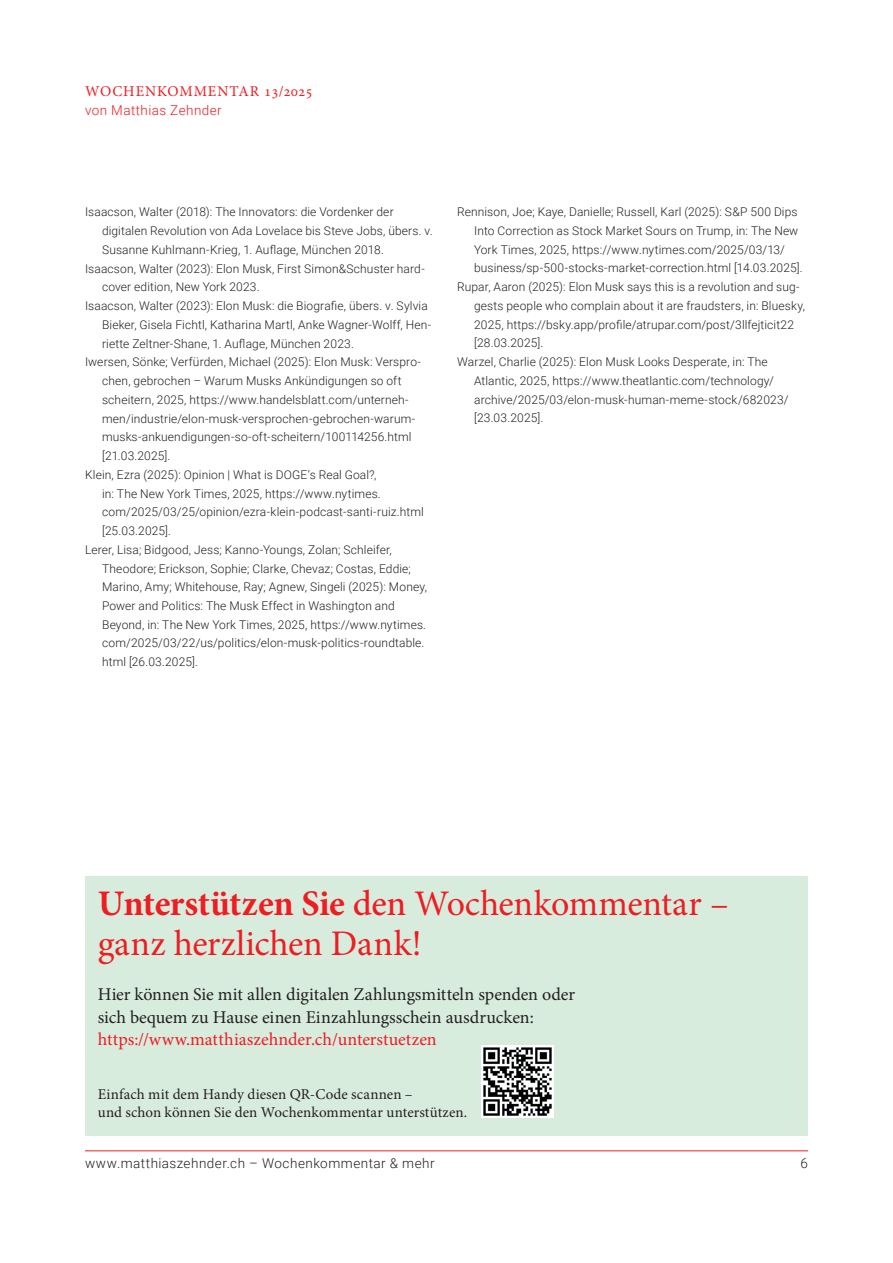
<style>
.page{position:relative;width:893px;height:1263px;background:#fff}
.page>*{position:absolute;margin:0;border:0;box-sizing:border-box;transform-origin:0 0}
.t1{font:36px/40.5px "Minion Pro";letter-spacing:-.005em;color:#ee1d23}
.t2{font:18px/22.5px "Minion Pro";letter-spacing:-.005em;color:#231f20}
.t3{font:18px "Minion Pro";color:#ee1d23}
.t4{font:15px/18px "Minion Pro";color:#231f20}
.t5{font:15px "Minion Pro";letter-spacing:.06em;color:#ee1d23}
.t6{font:300 13.5px "Roboto";letter-spacing:.04em;color:#231f20}
.t7{font:300 13.5px "Roboto";letter-spacing:.03em;color:#ee1d23}
.t8{font:300 12px "Roboto";letter-spacing:.01em;color:#231f20}
.s1{font-weight:700}
.s2{font-weight:500}
</style>
<div class="page">
<hr style="left:85px;top:1150px;width:723px;height:1px;background:#ee1d23">
<div style="left:85px;top:876px;width:723px;height:259px;background:#d8ecdd"></div>
<img style="left:481px;top:1045px;width:73px;height:72px">
<p class="t5" style="left:85px;top:81px;width:229px">WOCHENKOMMENTAR 13/2025</p>
<p class="t7" style="left:85px;top:101px;width:138px">von Matthias Zehnder</p>
<p class="t8" style="left:85px;top:204px;width:310px">Isaacson, Walter (2018): The Innovators: die Vordenker der</p>
<p class="t8" style="left:102px;top:222px;width:332px">digitalen Revolution von Ada Lovelace bis Steve Jobs, übers. v.</p>
<p class="t8" style="left:102px;top:241px;width:283px">Susanne Kuhlmann-Krieg, 1. Auflage, München 2018.</p>
<p class="t8" style="left:85px;top:260px;width:341px">Isaacson, Walter (2023): Elon Musk, First Simon&amp;Schuster hard-</p>
<p class="t8" style="left:102px;top:279px;width:159px">cover edition, New York 2023.</p>
<p class="t8" style="left:85px;top:297px;width:344px">Isaacson, Walter (2023): Elon Musk: die Biografie, übers. v. Sylvia</p>
<p class="t8" style="left:102px;top:316px;width:331px">Bieker, Gisela Fichtl, Katharina Martl, Anke Wagner-Wolff, Hen-</p>
<p class="t8" style="left:102px;top:335px;width:253px">riette Zeltner-Shane, 1. Auflage, München 2023.</p>
<p class="t8" style="left:85px;top:354px;width:337px">Iwersen, Sönke; Verfürden, Michael (2025): Elon Musk: Verspro-</p>
<p class="t8" style="left:102px;top:372px;width:301px">chen, gebrochen – Warum Musks Ankündigungen so oft</p>
<p class="t8" style="left:102px;top:391px;width:308px">scheitern, 2025, https://www.handelsblatt.com/unterneh-</p>
<p class="t8" style="left:102px;top:410px;width:315px">men/industrie/elon-musk-versprochen-gebrochen-warum-</p>
<p class="t8" style="left:102px;top:429px;width:311px">musks-ankuendigungen-so-oft-scheitern/100114256.html</p>
<p class="t8" style="left:102px;top:447px;width:70px">[21.03.2025].</p>
<p class="t8" style="left:85px;top:466px;width:293px">Klein, Ezra (2025): Opinion | What is DOGE’s Real Goal?,</p>
<p class="t8" style="left:102px;top:485px;width:280px">in: The New York Times, 2025, https://www.nytimes.</p>
<p class="t8" style="left:102px;top:504px;width:323px">com/2025/03/25/opinion/ezra-klein-podcast-santi-ruiz.html</p>
<p class="t8" style="left:102px;top:522px;width:71px">[25.03.2025].</p>
<p class="t8" style="left:85px;top:541px;width:308px">Lerer, Lisa; Bidgood, Jess; Kanno-Youngs, Zolan; Schleifer,</p>
<p class="t8" style="left:102px;top:560px;width:310px">Theodore; Erickson, Sophie; Clarke, Chevaz; Costas, Eddie;</p>
<p class="t8" style="left:102px;top:578px;width:326px">Marino, Amy; Whitehouse, Ray; Agnew, Singeli (2025): Money,</p>
<p class="t8" style="left:102px;top:597px;width:294px">Power and Politics: The Musk Effect in Washington and</p>
<p class="t8" style="left:102px;top:616px;width:326px">Beyond, in: The New York Times, 2025, https://www.nytimes.</p>
<p class="t8" style="left:102px;top:635px;width:324px">com/2025/03/22/us/politics/elon-musk-politics-roundtable.</p>
<p class="t8" style="left:102px;top:653px;width:98px">html [26.03.2025].</p>
<p class="t8" style="left:457px;top:203px;width:342px">Rennison, Joe; Kaye, Danielle; Russell, Karl (2025): S&amp;P 500 Dips</p>
<p class="t8" style="left:474px;top:222px;width:326px">Into Correction as Stock Market Sours on Trump, in: The New</p>
<p class="t8" style="left:474px;top:241px;width:312px">York Times, 2025, https://www.nytimes.com/2025/03/13/</p>
<p class="t8" style="left:474px;top:260px;width:330px">business/sp-500-stocks-market-correction.html [14.03.2025].</p>
<p class="t8" style="left:457px;top:278px;width:344px">Rupar, Aaron (2025): Elon Musk says this is a revolution and sug-</p>
<p class="t8" style="left:474px;top:297px;width:332px">gests people who complain about it are fraudsters, in: Bluesky,</p>
<p class="t8" style="left:474px;top:316px;width:322px">2025, https://bsky.app/profile/atrupar.com/post/3llfejticit22</p>
<p class="t8" style="left:474px;top:335px;width:71px">[28.03.2025].</p>
<p class="t8" style="left:457px;top:353px;width:312px">Warzel, Charlie (2025): Elon Musk Looks Desperate, in: The</p>
<p class="t8" style="left:474px;top:372px;width:301px">Atlantic, 2025, https://www.theatlantic.com/technology/</p>
<p class="t8" style="left:474px;top:391px;width:316px">archive/2025/03/elon-musk-human-meme-stock/682023/</p>
<p class="t8" style="left:474px;top:410px;width:71px">[23.03.2025].</p>
<h1 class="t1" style="left:98px;top:883px;width:632px"><span class="s1">Unterstützen Sie</span> <span class="s2">den</span> Wochenkommentar – ganz herzlichen Dank!</h1>
<h2 class="t2" style="left:98px;top:983px;width:479px">Hier können Sie mit allen digitalen Zahlungsmitteln spenden oder sich bequem zu Hause einen Einzahlungsschein ausdrucken:</h2>
<h2 class="t3" style="left:98px;top:1028px;width:340px">https://www.matthiaszehnder.ch/unterstuetzen</h2>
<p class="t4" style="left:98px;top:1086px;width:371px">Einfach mit dem Handy diesen QR-Code scannen –<br>und schon können Sie den Wochenkommentar unterstützen.</p>
<p class="t6" style="left:85px;top:1154px;width:351px">www.matthiaszehnder.ch – Wochenkommentar &amp; mehr</p>
<p class="t6" style="left:800px;top:1154px;width:9px">6</p>
</div>
